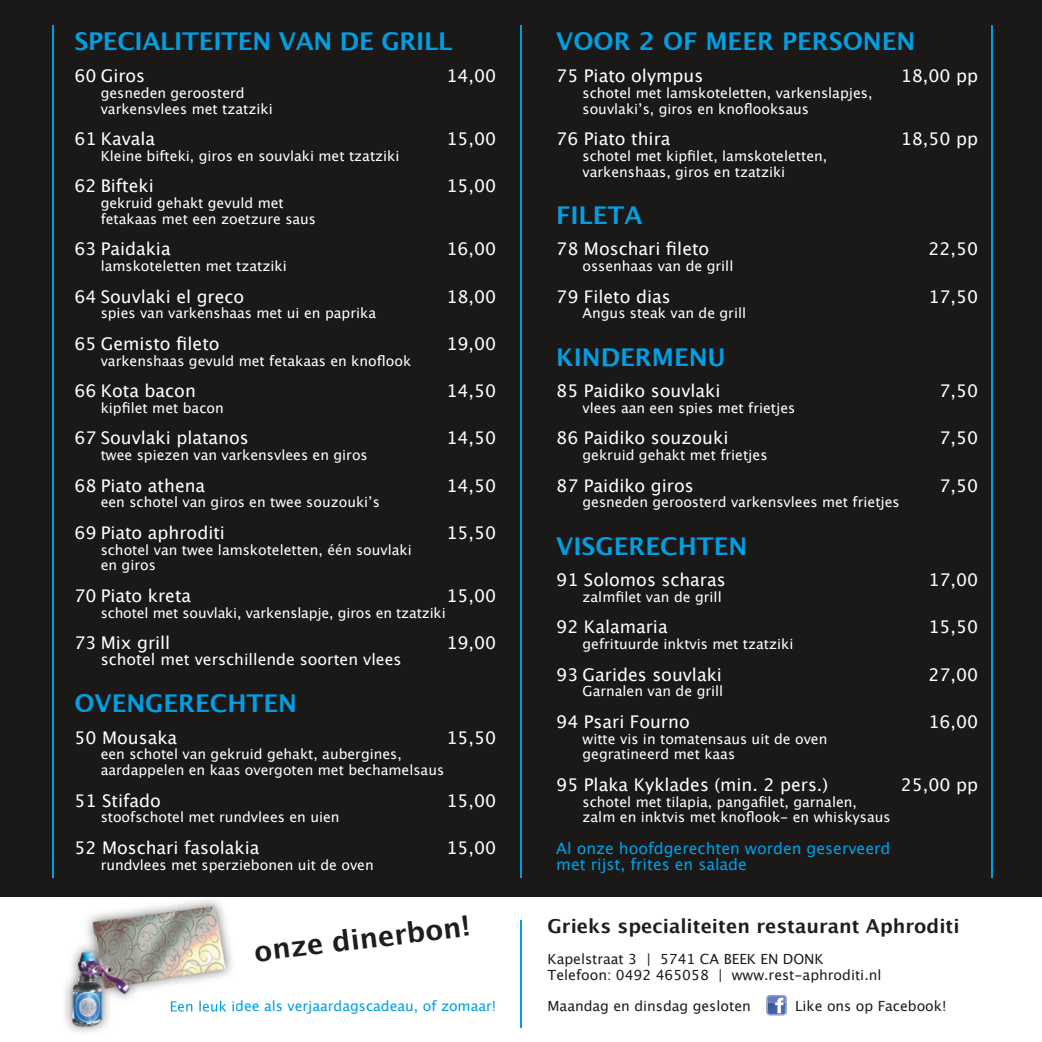
<style>
.page{position:relative;width:1042px;height:1042px;background:#fff}
.page>*{position:absolute;margin:0;border:0;box-sizing:border-box;transform-origin:0 0}
.t1{font:700 28px "Lucida Grande";color:#1d1d1b}
.t2{font:700 24.5px "Lucida Grande";color:#009fe3}
.t3{font:700 19.25px "Lucida Grande";color:#1d1d1b}
.t4{font:17.5px "Lucida Grande";color:#fff}
.t5{font:15.75px/15.8px "Lucida Grande";color:#009fe3}
.t6{font:15.75px "Lucida Grande";color:#fff}
.t7{font:14px/15.8px "Lucida Grande";color:#fff}
.t8{font:14px/15.8px "Lucida Grande";color:#1d1d1b}
.t9{font:14px "Lucida Grande";color:#009fe3}
</style>
<div class="page">
<div style="left:0;top:0;width:1042px;height:896px;background:#1a1917"></div>
<hr style="left:520px;top:25px;width:2px;height:853px;background:#009fe3">
<hr style="left:520px;top:920px;width:2px;height:107px;background:#009fe3">
<hr style="left:991px;top:25px;width:2px;height:853px;background:#009fe3">
<hr style="left:52px;top:25px;width:1px;height:853px;background:#009fe3">
<img style="left:61px;top:896px;width:174px;height:137px">
<img style="left:228px;top:1000px;width:7px;height:14px">
<img style="left:68px;top:902px;width:160px;height:126px">
<img style="left:171px;top:1000px;width:57px;height:14px">
<svg style="left:766px;top:995px;width:21px;height:20px"></svg>
<h2 class="t2" style="left:74px;top:22px;width:379px">SPECIALITEITEN VAN DE GRILL</h2>
<p class="t4" style="left:74px;top:66px;width:72px">60 Giros</p>
<p class="t4" style="left:446px;top:66px;width:51px">14,00</p>
<p class="t7" style="left:101px;top:85px;width:174px">gesneden geroosterd varkensvlees met tzatziki</p>
<p class="t4" style="left:74px;top:129px;width:82px">61 Kavala</p>
<p class="t4" style="left:446px;top:129px;width:51px">15,00</p>
<p class="t7" style="left:101px;top:148px;width:300px">Kleine bifteki, giros en souvlaki met tzatziki</p>
<p class="t4" style="left:74px;top:176px;width:81px">62 Bifteki</p>
<p class="t4" style="left:446px;top:176px;width:51px">15,00</p>
<p class="t7" style="left:101px;top:195px;width:217px">gekruid gehakt gevuld met fetakaas met een zoetzure saus</p>
<p class="t4" style="left:74px;top:239px;width:98px">63 Paidakia</p>
<p class="t4" style="left:446px;top:239px;width:51px">16,00</p>
<p class="t7" style="left:101px;top:258px;width:188px">lamskoteletten met tzatziki</p>
<p class="t4" style="left:74px;top:286px;width:171px">64 Souvlaki el greco</p>
<p class="t4" style="left:446px;top:286px;width:51px">18,00</p>
<p class="t7" style="left:101px;top:306px;width:277px">spies van varkenshaas met ui en paprika</p>
<p class="t4" style="left:74px;top:333px;width:147px">65 Gemisto fileto</p>
<p class="t4" style="left:446px;top:333px;width:51px">19,00</p>
<p class="t7" style="left:101px;top:353px;width:312px">varkenshaas gevuld met fetakaas en knoflook</p>
<p class="t4" style="left:74px;top:381px;width:123px">66 Kota bacon</p>
<p class="t4" style="left:446px;top:381px;width:51px">14,50</p>
<p class="t7" style="left:101px;top:400px;width:125px">kipfilet met bacon</p>
<p class="t4" style="left:74px;top:428px;width:176px">67 Souvlaki platanos</p>
<p class="t4" style="left:446px;top:428px;width:51px">14,50</p>
<p class="t7" style="left:101px;top:447px;width:269px">twee spiezen van varkensvlees en giros</p>
<p class="t4" style="left:74px;top:475px;width:132px">68 Piato athena</p>
<p class="t4" style="left:446px;top:475px;width:51px">14,50</p>
<p class="t7" style="left:101px;top:495px;width:281px">een schotel van giros en twee souzoukiʼs</p>
<p class="t4" style="left:74px;top:522px;width:152px">69 Piato aphroditi</p>
<p class="t4" style="left:446px;top:522px;width:51px">15,50</p>
<p class="t7" style="left:101px;top:542px;width:313px">schotel van twee lamskoteletten, één souvlaki en giros</p>
<p class="t4" style="left:74px;top:585px;width:118px">70 Piato kreta</p>
<p class="t4" style="left:446px;top:585px;width:51px">15,00</p>
<p class="t7" style="left:101px;top:605px;width:346px">schotel met souvlaki, varkenslapje, giros en tzatziki</p>
<p class="t4" style="left:74px;top:633px;width:97px">73 Mix grill</p>
<p class="t4" style="left:446px;top:633px;width:51px">19,00</p>
<p class="t6" style="left:101px;top:650px;width:302px">schotel met verschillende soorten vlees</p>
<h2 class="t2" style="left:74px;top:683px;width:224px">OVENGERECHTEN</h2>
<p class="t4" style="left:74px;top:727px;width:104px">50 Mousaka</p>
<p class="t4" style="left:446px;top:727px;width:51px">15,50</p>
<p class="t7" style="left:101px;top:747px;width:345px">een schotel van gekruid gehakt, aubergines, aardappelen en kaas overgoten met bechamelsaus</p>
<p class="t4" style="left:74px;top:790px;width:88px">51 Stifado</p>
<p class="t4" style="left:446px;top:790px;width:51px">15,00</p>
<p class="t7" style="left:101px;top:810px;width:240px">stoofschotel met rundvlees en uien</p>
<p class="t4" style="left:74px;top:837px;width:187px">52 Moschari fasolakia</p>
<p class="t4" style="left:446px;top:837px;width:51px">15,00</p>
<p class="t7" style="left:101px;top:857px;width:275px">rundvlees met sperziebonen uit de oven</p>
<h1 class="t1" style="left:252px;top:929px;width:219px;rotate:-7deg">onze dinerbon!</h1>
<h2 class="t2" style="left:556px;top:22px;width:360px">VOOR 2 OF MEER PERSONEN</h2>
<p class="t4" style="left:556px;top:66px;width:148px">75 Piato olympus</p>
<p class="t4" style="left:901px;top:66px;width:79px">18,00 pp</p>
<p class="t7" style="left:582px;top:85px;width:291px">schotel met lamskoteletten, varkenslapjes, souvlakiʼs, giros en knoflooksaus</p>
<p class="t4" style="left:556px;top:129px;width:116px">76 Piato thira</p>
<p class="t4" style="left:901px;top:129px;width:79px">18,50 pp</p>
<p class="t7" style="left:582px;top:148px;width:246px">schotel met kipfilet, lamskoteletten, varkenshaas, giros en tzatziki</p>
<h2 class="t2" style="left:556px;top:195px;width:88px">FILETA</h2>
<p class="t4" style="left:556px;top:239px;width:155px">78 Moschari fileto</p>
<p class="t4" style="left:928px;top:239px;width:51px">22,50</p>
<p class="t7" style="left:582px;top:258px;width:152px">ossenhaas van de grill</p>
<p class="t4" style="left:556px;top:286px;width:116px">79 Fileto dias</p>
<p class="t4" style="left:928px;top:286px;width:51px">17,50</p>
<p class="t7" style="left:582px;top:306px;width:165px">Angus steak van de grill</p>
<h2 class="t2" style="left:556px;top:337px;width:171px">KINDERMENU</h2>
<p class="t4" style="left:556px;top:381px;width:166px">85 Paidiko souvlaki</p>
<p class="t4" style="left:939px;top:381px;width:40px">7,50</p>
<p class="t7" style="left:582px;top:400px;width:214px">vlees aan een spies met frietjes</p>
<p class="t4" style="left:556px;top:428px;width:174px">86 Paidiko souzouki</p>
<p class="t4" style="left:939px;top:428px;width:40px">7,50</p>
<p class="t7" style="left:582px;top:447px;width:186px">gekruid gehakt met frietjes</p>
<p class="t4" style="left:556px;top:475px;width:139px">87 Paidiko giros</p>
<p class="t4" style="left:939px;top:475px;width:40px">7,50</p>
<p class="t7" style="left:582px;top:495px;width:319px">gesneden geroosterd varkensvlees met frietjes</p>
<h2 class="t2" style="left:556px;top:526px;width:192px">VISGERECHTEN</h2>
<p class="t4" style="left:556px;top:570px;width:171px">91 Solomos scharas</p>
<p class="t4" style="left:928px;top:570px;width:51px">17,00</p>
<p class="t7" style="left:582px;top:589px;width:141px">zalmfilet van de grill</p>
<p class="t4" style="left:556px;top:617px;width:113px">92 Kalamaria</p>
<p class="t4" style="left:928px;top:617px;width:51px">15,50</p>
<p class="t7" style="left:582px;top:636px;width:212px">gefrituurde inktvis met tzatziki</p>
<p class="t4" style="left:556px;top:664px;width:167px">93 Garides souvlaki</p>
<p class="t4" style="left:928px;top:664px;width:51px">27,00</p>
<p class="t7" style="left:582px;top:684px;width:142px">Garnalen van de grill</p>
<p class="t4" style="left:556px;top:711px;width:135px">94 Psari Fourno</p>
<p class="t4" style="left:928px;top:711px;width:51px">16,00</p>
<p class="t7" style="left:582px;top:731px;width:246px">witte vis in tomatensaus uit de oven gegratineerd met kaas</p>
<p class="t4" style="left:556px;top:774px;width:273px">95 Plaka Kyklades (min. 2 pers.)</p>
<p class="t4" style="left:901px;top:774px;width:79px">25,00 pp</p>
<p class="t7" style="left:582px;top:794px;width:309px">schotel met tilapia, pangafilet, garnalen, zalm en inktvis met knoflook- en whiskysaus</p>
<p class="t5" style="left:556px;top:840px;width:336px">Al onze hoofdgerechten worden geserveerd met rijst, frites en salade</p>
<h3 class="t3" style="left:547px;top:910px;width:413px">Grieks specialiteiten restaurant Aphroditi</h3>
<p class="t8" style="left:547px;top:951px;width:335px">Kapelstraat 3 | 5741 CA BEEK EN DONK<br>Telefoon: 0492 465058 | www.rest-aphroditi.nl</p>
<p class="t9" style="left:169px;top:998px;width:328px">Een leuk idee als verjaardagscadeau, of zomaar!</p>
<p class="t8" style="left:547px;top:999px;width:205px">Maandag en dinsdag gesloten</p>
<p class="t8" style="left:795px;top:999px;width:153px">Like ons op Facebook!</p>
</div>
